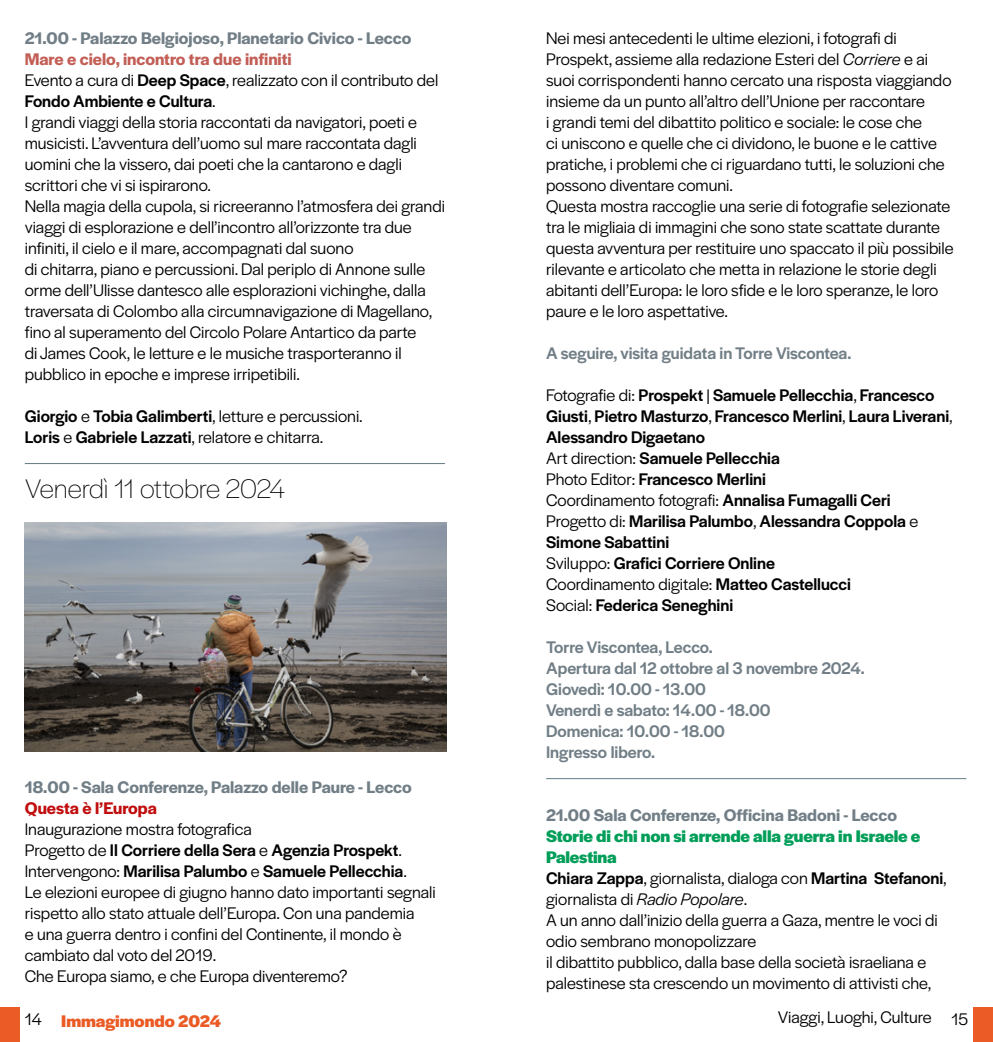
<style>
.page{position:relative;width:993px;height:1042px;background:#fff}
.page>*{position:absolute;margin:0;border:0;box-sizing:border-box;transform-origin:0 0}
.t1{font:200 28px "Halyard Display";letter-spacing:-.015em;color:#000}
.t2{font:17.5px/21px "Halyard Display";color:#000}
.t3{font:500 17.5px/21px "Halyard Display";color:#000}
.t4{font:500 17.5px/21px "Halyard Display";color:#717e86}
.t5{font:600 17.5px "Halyard Display";color:#717e86}
.t6{font:700 17.5px "Halyard Display";color:#eb5b25}
.t7{font:600 17.5px "Halyard Display";color:#c00d0e}
.s1{font-weight:600;color:#c25e55}
.s2{font-weight:500}
.s3{font-weight:400}
.s4{font-style:italic}
.s5{font-weight:700;color:#009e59}
.s6{font-weight:400;color:#000}
</style>
<div class="page">
<div style="left:0;top:1007px;width:20px;height:35px;background:#eb5b25"></div>
<div style="left:972px;top:1007px;width:20px;height:35px;background:#eb5b25"></div>
<hr style="left:25px;top:463px;width:420px;height:1px;background:#647a84">
<img style="left:25px;top:522px;width:421px;height:229px">
<hr style="left:546px;top:778px;width:420px;height:1px;background:#647a84">
<p class="t5" style="left:25px;top:26px;width:388px">21.00 - Palazzo Belgiojoso, Planetario Civico - Lecco</p>
<p class="t2" style="left:25px;top:48px;width:421px"><span class="s1">Mare e cielo, incontro tra due infiniti<br></span>Evento a cura di <span class="s2">Deep Space</span>, realizzato con il contributo del <span class="s2">Fondo Ambiente e Cultura</span>.<br>I grandi viaggi della storia raccontati da navigatori, poeti e musicisti. L’avventura dell’uomo sul mare raccontata dagli uomini che la vissero, dai poeti che la cantarono e dagli scrittori che vi si ispirarono.<br>Nella magia della cupola, si ricreeranno l’atmosfera dei grandi viaggi di esplorazione e dell’incontro all’orizzonte tra due infiniti, il cielo e il mare, accompagnati dal suono<br>di chitarra, piano e percussioni. Dal periplo di Annone sulle orme dell’Ulisse dantesco alle esplorazioni vichinghe, dalla traversata di Colombo alla circumnavigazione di Magellano, fino al superamento del Circolo Polare Antartico da parte<br>di James Cook, le letture e le musiche trasporteranno il pubblico in epoche e imprese irripetibili.</p>
<p class="t3" style="left:25px;top:405px;width:339px">Giorgio <span class="s3">e</span> Tobia Galimberti<span class="s3">, letture e percussioni.<br></span>Loris <span class="s3">e</span> Gabriele Lazzati<span class="s3">, relatore e chitarra.</span></p>
<h1 class="t1" style="left:25px;top:469px;width:261px">Venerdì 11 ottobre 2024</h1>
<p class="t5" style="left:25px;top:775px;width:388px">18.00 - Sala Conferenze, Palazzo delle Paure - Lecco</p>
<p class="t7" style="left:25px;top:796px;width:133px">Questa è l’Europa</p>
<p class="t2" style="left:25px;top:818px;width:412px">Inaugurazione mostra fotografica<br>Progetto de <span class="s2">Il Corriere della Sera</span> e <span class="s2">Agenzia Prospekt</span>.<br>Intervengono: <span class="s2">Marilisa Palumbo</span> e <span class="s2">Samuele Pellecchia</span>.<br>Le elezioni europee di giugno hanno dato importanti segnali rispetto allo stato attuale dell’Europa. Con una pandemia<br>e una guerra dentro i confini del Continente, il mondo è cambiato dal voto del 2019.<br>Che Europa siamo, e che Europa diventeremo?</p>
<p class="t2" style="left:546px;top:27px;width:409px">Nei mesi antecedenti le ultime elezioni, i fotografi di Prospekt, assieme alla redazione Esteri del <span class="s4">Corriere</span> e ai suoi corrispondenti hanno cercato una risposta viaggiando insieme da un punto all’altro dell’Unione per raccontare<br>i grandi temi del dibattito politico e sociale: le cose che<br>ci uniscono e quelle che ci dividono, le buone e le cattive pratiche, i problemi che ci riguardano tutti, le soluzioni che possono diventare comuni.<br>Questa mostra raccoglie una serie di fotografie selezionate tra le migliaia di immagini che sono state scattate durante questa avventura per restituire uno spaccato il più possibile rilevante e articolato che metta in relazione le storie degli abitanti dell’Europa: le loro sfide e le loro speranze, le loro paure e le loro aspettative.</p>
<p class="t4" style="left:546px;top:342px;width:306px">A seguire, visita guidata in Torre Viscontea.</p>
<p class="t3" style="left:546px;top:384px;width:408px"><span class="s3">Fotografie di:</span> Prospekt <span class="s3">|</span> Samuele Pellecchia<span class="s3">,</span> Francesco Giusti<span class="s3">,</span> Pietro Masturzo<span class="s3">,</span> Francesco Merlini<span class="s3">,</span> Laura Liverani<span class="s3">, </span>Alessandro Digaetano<br><span class="s3">Art direction:</span> Samuele Pellecchia<br><span class="s3">Photo Editor:</span> Francesco Merlini<br><span class="s3">Coordinamento fotografi:</span> Annalisa Fumagalli Ceri <span class="s3">Progetto di:</span> Marilisa Palumbo<span class="s3">,</span> Alessandra Coppola <span class="s3">e </span>Simone Sabattini<br><span class="s3">Sviluppo:</span> Grafici Corriere Online<br><span class="s3">Coordinamento digitale:</span> Matteo Castellucci<br><span class="s3">Social:</span> Federica Seneghini</p>
<p class="t4" style="left:546px;top:636px;width:320px">Torre Viscontea, Lecco.<br>Apertura dal 12 ottobre al 3 novembre 2024.<br>Giovedì: 10.00 - 13.00<br>Venerdì e sabato: 14.00 - 18.00<br>Domenica: 10.00 - 18.00<br>Ingresso libero.</p>
<p class="t5" style="left:546px;top:803px;width:352px">21.00 Sala Conferenze, Officina Badoni - Lecco</p>
<p class="t2" style="left:546px;top:825px;width:402px"><span class="s5">Storie di chi non si arrende alla guerra in Israele e Palestina<br></span><span class="s2">Chiara Zappa</span>, giornalista, dialoga con <span class="s2">Martina Stefanoni</span>, giornalista di <span class="s4">Radio Popolare</span>.<br>A un anno dall’inizio della guerra a Gaza, mentre le voci di odio sembrano monopolizzare<br>il dibattito pubblico, dalla base della società israeliana e palestinese sta crescendo un movimento di attivisti che,</p>
<p class="t6" style="left:25px;top:1008px;width:198px"><span class="s6">14</span> Immagimondo 2024</p>
<p class="t2" style="left:777px;top:1006px;width:192px">Viaggi, Luoghi, Culture 15</p>
</div>
